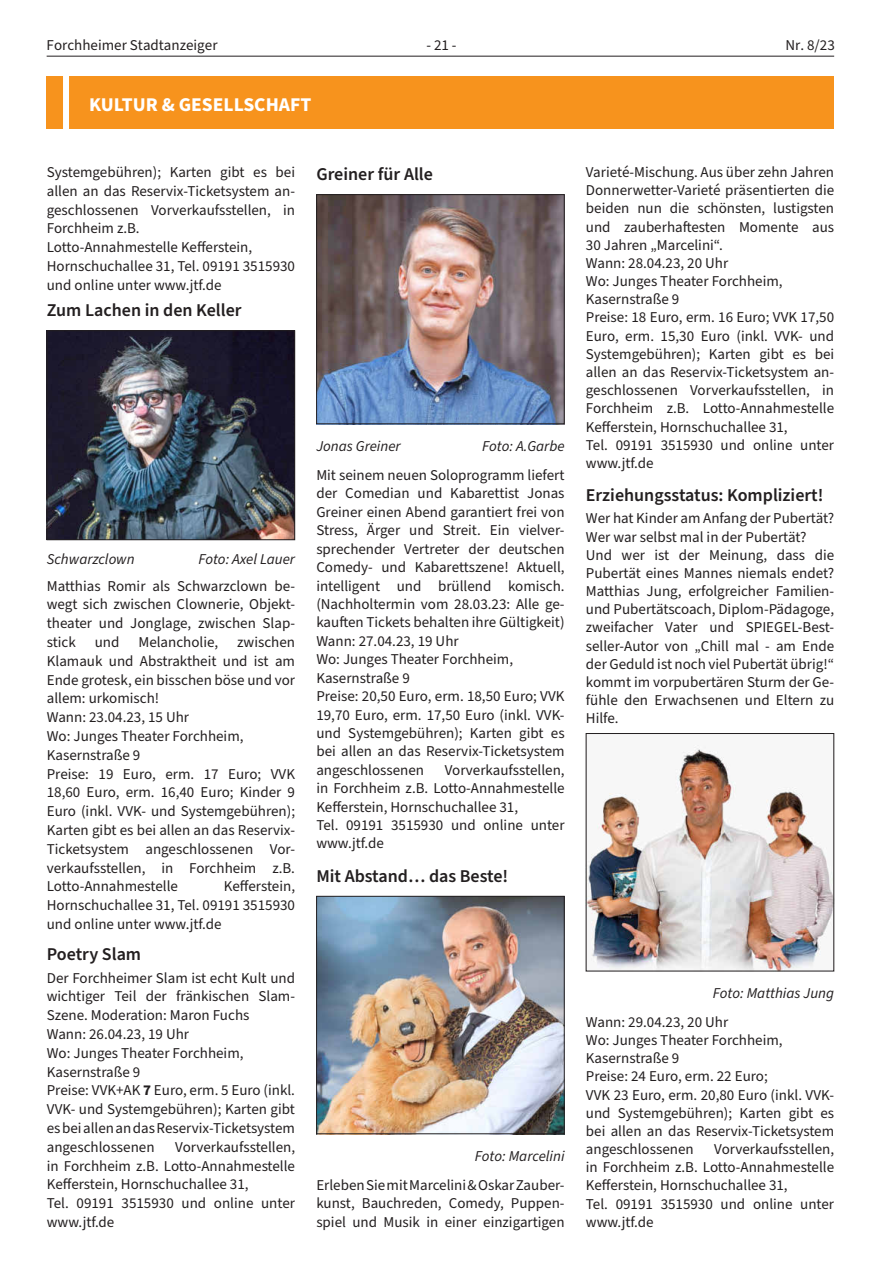
<style>
.page{position:relative;width:881px;height:1263px;background:#fff}
.page>*{position:absolute;margin:0;border:0;box-sizing:border-box;transform-origin:0 0}
.t1{font:700 19.5px "Source Sans Pro";color:#fff}
.t2{font:600 18px "Source Sans Pro";color:#231f20}
.t3{font:15px/18.1px "Source Sans Pro";color:#231f20}
.t4{font:italic 15px "Source Sans Pro";color:#231f20}
.s1{font-weight:700}
</style>
<div class="page">
<hr style="left:47px;top:56px;width:786px;height:1px;background:#231f20">
<img style="left:587px;top:745px;width:244px;height:224px">
<img style="left:318px;top:196px;width:244px;height:226px">
<div style="left:316px;top:194px;width:248px;height:230px;border:1px solid #231f20"></div>
<img style="left:318px;top:898px;width:244px;height:234px">
<div style="left:316px;top:896px;width:248px;height:238px;border:1px solid #231f20"></div>
<img style="left:49px;top:332px;width:244px;height:206px">
<div style="left:47px;top:330px;width:248px;height:210px;border:1px solid #231f20"></div>
<div style="left:47px;top:76px;width:786px;height:52px;background:#f7931d"></div>
<div style="left:63px;top:75px;width:6px;height:54px;background:#fff"></div>
<p class="t3" style="left:47px;top:37px;width:172px">Forchheimer Stadtanzeiger</p>
<p class="t3" style="left:426px;top:37px;width:32px">- 21 -</p>
<p class="t3" style="left:785px;top:37px;width:51px">Nr. 8/23</p>
<h1 class="t1" style="left:89px;top:91px;width:223px">KULTUR &amp; GESELLSCHAFT</h1>
<p class="t3" style="left:47px;top:163px;width:250px;line-height:18.8px">Systemgebühren); Karten gibt es bei allen an das Reservix-Ticketsystem an&shy;geschlossenen Vorverkaufsstellen, in Forchheim z.B.<br>Lotto-Annahmestelle Kefferstein, Hornschuchallee 31, Tel. 09191 3515930 und online unter www.jtf.de</p>
<p class="t2" style="left:47px;top:298px;width:196px">Zum Lachen in den Keller</p>
<p class="t2" style="left:316px;top:162px;width:118px">Greiner für Alle</p>
<p class="t4" style="left:47px;top:549px;width:89px">Schwarzclown</p>
<p class="t4" style="left:198px;top:549px;width:98px">Foto: Axel Lauer</p>
<p class="t3" style="left:47px;top:577px;width:250px;line-height:18.8px;text-align:justify">Matthias Romir als Schwarzclown be&shy;wegt sich zwischen Clownerie, Objekt&shy;theater und Jonglage, zwischen Slap&shy;stick</p>
<p class="t3" style="left:47px;top:633px;width:250px;line-height:18.8px;text-indent:190px">zwischen<br>Klamauk und Abstraktheit und ist am<br>Ende grotesk, ein bisschen böse und vor allem: urkomisch!<br>Wann: 23.04.23, 15 Uhr<br>Wo: Junges Theater Forchheim,<br>Kasernstraße 9<br>Preise: 19 Euro, erm. 17 Euro; VVK<br>18,60 Euro, erm. 16,40 Euro; Kinder 9<br>Euro (inkl. VVK- und Systemgebühren);<br>Karten gibt es bei allen an das Reservix-<br>Ticketsystem angeschlossenen Vor&shy;verkaufsstellen, in Forchheim z.B.<br>Lotto-Annahmestelle</p>
<p class="t3" style="left:95px;top:633px;width:26px">und</p>
<p class="t3" style="left:138px;top:633px;width:81px">Melancholie,</p>
<p class="t3" style="left:47px;top:877px;width:250px;line-height:18.8px;text-align:justify;text-indent:177px">Kefferstein, Hornschuchallee 31, Tel. 09191 3515930 und online unter www.jtf.de</p>
<p class="t2" style="left:47px;top:941px;width:96px">Poetry Slam</p>
<p class="t3" style="left:47px;top:969px;width:250px;line-height:18.8px">Der Forchheimer Slam ist echt Kult und wichtiger Teil der fränkischen Slam-<br>Szene. Moderation: Maron Fuchs<br>Wann: 26.04.23, 19 Uhr<br>Wo: Junges Theater Forchheim,<br>Kasernstraße 9<br>Preise: VVK+AK <span class="s1">7</span> Euro, erm. 5 Euro (inkl.<br>VVK- und Systemgebühren); Karten gibt es bei allen an das Reservix-Ticketsystem angeschlossenen</p>
<p class="t3" style="left:47px;top:1138px;width:250px;line-height:18.8px;text-indent:128px">Vorverkaufsstellen, in Forchheim z.B. Lotto-Annahmestelle<br>Kefferstein, Hornschuchallee 31,<br>Tel. 09191 3515930 und online unter www.jtf.de</p>
<p class="t4" style="left:316px;top:436px;width:86px">Jonas Greiner</p>
<p class="t4" style="left:482px;top:436px;width:84px">Foto: A.Garbe</p>
<p class="t3" style="left:316px;top:466px;width:250px">Mit seinem neuen Soloprogramm liefert der Comedian und Kabarettist Jonas Greiner einen Abend garantiert frei von Stress, Ärger und Streit. Ein vielver&shy;sprechender Vertreter der deutschen Comedy- und Kabarettszene! Aktuell, intelligent und brüllend komisch. (Nachholtermin vom 28.03.23: Alle ge&shy;kauften Tickets behalten ihre Gültigkeit)<br>Wann: 27.04.23, 19 Uhr<br>Wo: Junges Theater Forchheim, Kasernstraße 9<br>Preise: 20,50 Euro, erm. 18,50 Euro; VVK 19,70 Euro, erm. 17,50 Euro (inkl. VVK&shy;und Systemgebühren); Karten gibt es bei allen an das Reservix-Ticketsystem angeschlossenen</p>
<p class="t3" style="left:316px;top:761px;width:250px;text-indent:128px">Vorverkaufsstellen, in Forchheim z.B. Lotto-Annahmestelle<br>Kefferstein, Hornschuchallee 31,<br>Tel. 09191 3515930 und online unter www.jtf.de</p>
<p class="t2" style="left:316px;top:864px;width:193px">Mit Abstand… das Beste!</p>
<p class="t4" style="left:475px;top:1146px;width:91px">Foto: Marcelini</p>
<p class="t3" style="left:316px;top:1176px;width:250px;text-align:justify">Erleben Sie mit Marcelini &amp; Oskar Zauber&shy;kunst, Bauchreden, Comedy, Puppen&shy;spiel und Musik in einer einzigartigen</p>
<p class="t3" style="left:585px;top:163px;width:250px">Varieté-Mischung. Aus über zehn Jahren<br>Donnerwetter-Varieté präsentierten die beiden nun die schönsten, lustigsten und zauberhaftesten Momente aus<br>30 Jahren „Marcelini“.<br>Wann: 28.04.23, 20 Uhr<br>Wo: Junges Theater Forchheim,<br>Kasernstraße 9<br>Preise: 18 Euro, erm. 16 Euro; VVK 17,50<br>Euro, erm. 15,30 Euro (inkl. VVK- und<br>Systemgebühren); Karten gibt es bei allen an das Reservix-Ticketsystem an&shy;geschlossenen Vorverkaufsstellen, in<br>Forchheim z.B. Lotto-Annahmestelle<br>Kefferstein, Hornschuchallee 31,<br>Tel. 09191 3515930 und online unter www.jtf.de</p>
<p class="t2" style="left:585px;top:483px;width:239px">Erziehungsstatus: Kompliziert!</p>
<p class="t3" style="left:585px;top:510px;width:250px">Wer hat Kinder am Anfang der Pubertät?<br>Wer war selbst mal in der Pubertät?<br>Und wer ist der Meinung, dass die Pubertät eines Mannes niemals endet?<br>Matthias Jung, erfolgreicher Familien&shy;und Pubertätscoach, Diplom-Pädagoge, zweifacher Vater und SPIEGEL-Best&shy;seller-Autor von „Chill mal - am Ende der Geduld ist noch viel Pubertät übrig!“ kommt im vorpubertären Sturm der Ge&shy;fühle den Erwachsenen und Eltern zu Hilfe.</p>
<p class="t4" style="left:712px;top:983px;width:123px">Foto: Matthias Jung</p>
<p class="t3" style="left:585px;top:1013px;width:250px">Wann: 29.04.23, 20 Uhr<br>Wo: Junges Theater Forchheim,<br>Kasernstraße 9<br>Preise: 24 Euro, erm. 22 Euro;<br>VVK 23 Euro, erm. 20,80 Euro (inkl. VVK&shy;und Systemgebühren); Karten gibt es bei allen an das Reservix-Ticketsystem angeschlossenen</p>
<p class="t3" style="left:585px;top:1140px;width:250px;text-indent:128px">Vorverkaufsstellen, in Forchheim z.B. Lotto-Annahmestelle<br>Kefferstein, Hornschuchallee 31,<br>Tel. 09191 3515930 und online unter www.jtf.de</p>
</div>
